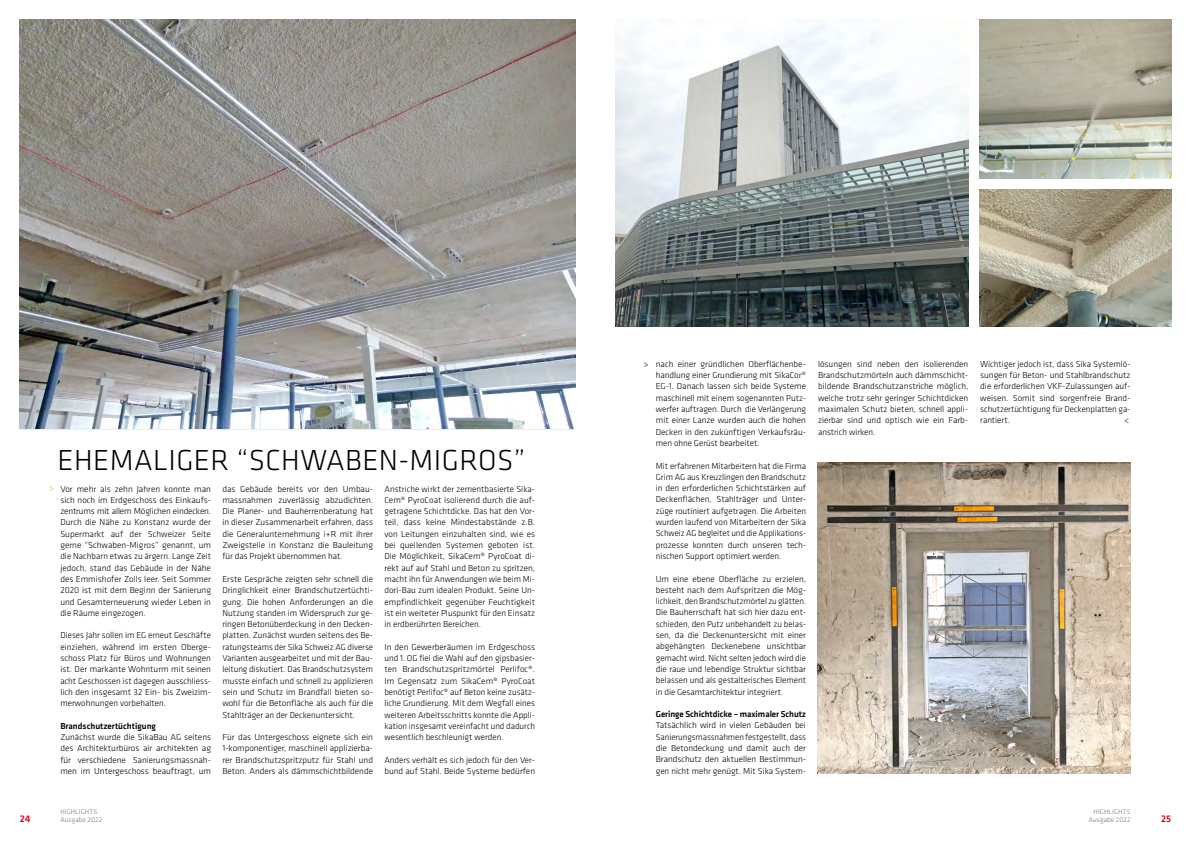
<style>
.page{position:relative;width:1191px;height:842px;background:#fff}
.page>*{position:absolute;margin:0;border:0;box-sizing:border-box;transform-origin:0 0}
.t1{font:300 30px "Klavika";letter-spacing:.015em;color:#000}
.t2{font:500 10px "Klavika";color:#e2001a}
.t3{font:300 9px/11.3px "Klavika";letter-spacing:-.005em;color:#000;text-align:justify}
.t4{font:500 9px "Klavika";letter-spacing:-.005em;color:#000}
.t5{font:300 9px "Klavika";color:#f8ae00}
.t6{font:300 7px/8.4px "Klavika";letter-spacing:.02em;color:#707172;text-align:right}
</style>
<div class="page">
<img style="left:20px;top:20px;width:555px;height:409px">
<img style="left:818px;top:462px;width:312px;height:312px">
<img style="left:615px;top:20px;width:353px;height:306px">
<img style="left:980px;top:20px;width:191px;height:159px">
<img style="left:980px;top:190px;width:191px;height:136px">
<h1 class="t1" style="left:58px;top:442px;width:469px">EHEMALIGER “SCHWABEN-MIGROS”</h1>
<p class="t3" style="left:60px;top:483px;width:152px">Vor mehr als zehn Jahren konnte man sich noch im Erdgeschoss des Einkaufs&shy;zentrums mit allem Möglichen eindecken.<br>Durch die Nähe zu Konstanz wurde der Supermarkt auf der Schweizer Seite gerne “Schwaben-Migros” genannt, um die Nachbarn etwas zu ärgern. Lange Zeit jedoch, stand das Gebäude in der Nähe des Emmishofer Zolls leer. Seit Sommer 2020 ist mit dem Beginn der Sanierung und Gesamterneuerung wieder Leben in die Räume eingezogen.</p>
<p class="t3" style="left:60px;top:630px;width:152px">Dieses Jahr sollen im EG erneut Geschäfte einziehen, während im ersten Oberge&shy;schoss Platz für Büros und Wohnungen ist. Der markante Wohnturm mit seinen acht Geschossen ist dagegen ausschliess&shy;lich den insgesamt 32 Ein- bis Zweizim&shy;merwohnungen vorbehalten.</p>
<p class="t4" style="left:60px;top:720px;width:97px">Brandschutzertüchtigung</p>
<p class="t3" style="left:60px;top:731px;width:152px">Zunächst wurde die SikaBau AG seitens des Architekturbüros air architekten ag für verschiedene Sanierungsmassnah&shy;men im Untergeschoss beauftragt, um</p>
<p class="t5" style="left:49px;top:483px;width:6px">&gt;</p>
<p class="t3" style="left:222px;top:483px;width:152px">das Gebäude bereits vor den Umbau&shy;massnahmen zuverlässig abzudichten.<br>Die Planer- und Bauherrenberatung hat in dieser Zusammenarbeit erfahren, dass die Generalunternehmung i+R mit ihrer Zweigstelle in Konstanz die Bauleitung für das Projekt übernommen hat.</p>
<p class="t3" style="left:222px;top:573px;width:152px">Erste Gespräche zeigten sehr schnell die Dringlichkeit einer Brandschutzertüchti&shy;gung. Die hohen Anforderungen an die Nutzung standen im Widerspruch zur ge&shy;ringen Betonüberdeckung in den Decken&shy;platten. Zunächst wurden seitens des Be&shy;ratungsteams der Sika Schweiz AG diverse Varianten ausgearbeitet und mit der Bau&shy;leitung diskutiert. Das Brandschutzsystem musste einfach und schnell zu applizieren sein und Schutz im Brandfall bieten so&shy;wohl für die Betonfläche als auch für die Stahlträger an der Deckenuntersicht.</p>
<p class="t3" style="left:222px;top:731px;width:152px">Für das Untergeschoss eignete sich ein 1-komponentiger, maschinell applizierba&shy;rer Brandschutzspritzputz für Stahl und Beton. Anders als dämmschichtbildende</p>
<p class="t3" style="left:384px;top:483px;width:152px">Anstriche wirkt der zementbasierte Sika-Cem® PyroCoat isolierend durch die auf&shy;getragene Schichtdicke. Das hat den Vor&shy;teil, dass keine Mindestabstände z.B. von Leitungen einzuhalten sind, wie es bei quellenden Systemen geboten ist.<br>Die Möglichkeit, SikaCem® PyroCoat di&shy;rekt auf auf Stahl und Beton zu spritzen, macht ihn für Anwendungen wie beim Mi&shy;dori-Bau zum idealen Produkt. Seine Un&shy;empfindlichkeit gegenüber Feuchtigkeit ist ein weiteter Pluspunkt für den Einsatz in erdberührten Bereichen.</p>
<p class="t3" style="left:384px;top:641px;width:152px">In den Gewerberäumen im Erdgeschoss und 1. OG fiel die Wahl auf den gipsbasier&shy;ten Brandschutzspritzmörtel Perlifoc®.<br>Im Gegensatz zum SikaCem® PyroCoat benötigt Perlifoc® auf Beton keine zusätz&shy;liche Grundierung. Mit dem Wegfall eines weiteren Arbeitsschritts konnte die Appli&shy;kation insgesamt vereinfacht und dadurch wesentlich beschleunigt werden.</p>
<p class="t3" style="left:384px;top:754px;width:152px">Anders verhält es sich jedoch für den Ver&shy;bund auf Stahl. Beide Systeme bedürfen</p>
<p class="t3" style="left:643px;top:358px;width:6px">&gt;</p>
<p class="t3" style="left:656px;top:358px;width:152px">nach einer gründlichen Oberflächenbe&shy;handlung einer Grundierung mit SikaCor® EG-1. Danach lassen sich beide Systeme maschinell mit einem sogenannten Putz&shy;werfer auftragen. Durch die Verlängerung mit einer Lanze wurden auch die hohen Decken in den zukünftigen Verkaufsräu&shy;men ohne Gerüst bearbeitet.</p>
<p class="t3" style="left:656px;top:460px;width:152px">Mit erfahrenen Mitarbeitern hat die Firma Grim AG aus Kreuzlingen den Brandschutz in den erforderlichen Schichtstärken auf Deckenflächen, Stahlträger und Unter&shy;züge routiniert aufgetragen. Die Arbeiten wurden laufend von Mitarbeitern der Sika Schweiz AG begleitet und die Applikations&shy;prozesse konnten durch unseren tech&shy;nischen Support optimiert werden.</p>
<p class="t3" style="left:656px;top:573px;width:152px">Um eine ebene Oberfläche zu erzielen, besteht nach dem Aufspritzen die Mög&shy;lichkeit, den Brandschutzmörtel zu glätten.<br>Die Bauherrschaft hat sich hier dazu ent&shy;schieden, den Putz unbehandelt zu belas&shy;sen, da die Deckenuntersicht mit einer abgehängten Deckenebene unsichtbar gemacht wird. Nicht selten jedoch wird die die raue und lebendige Struktur sichtbar belassen und als gestalterisches Element in die Gesamtarchitektur integriert.</p>
<p class="t4" style="left:656px;top:708px;width:152px">Geringe Schichtdicke – maximaler Schutz</p>
<p class="t3" style="left:656px;top:720px;width:152px">Tatsächlich wird in vielen Gebäuden bei Sanierungsmassnahmen festgestellt, dass die Betondeckung und damit auch der Brandschutz den aktuellen Bestimmun&shy;gen nicht mehr genügt. Mit Sika System-</p>
<p class="t3" style="left:818px;top:358px;width:152px">lösungen sind neben den isolierenden Brandschutzmörteln auch dämmschicht&shy;bildende Brandschutzanstriche möglich, welche trotz sehr geringer Schichtdicken maximalen Schutz bieten, schnell appli&shy;zierbar sind und optisch wie ein Farb&shy;anstrich wirken.</p>
<p class="t3" style="left:980px;top:358px;width:152px">Wichtiger jedoch ist, dass Sika Systemlö&shy;sungen für Beton- und Stahlbrandschutz die erforderlichen VKF-Zulassungen auf&shy;weisen. Somit sind sorgenfreie Brand&shy;schutzertüchtigung für Deckenplatten ga&shy;rantiert.</p>
<p class="t3" style="left:1124px;top:415px;width:6px">&lt;</p>
<p class="t6" style="left:60px;top:807px;width:38px">HIGHLIGHTS</p>
<p class="t6" style="left:1088px;top:807px;width:43px">HIGHLIGHTS<br>Ausgabe 2022</p>
<p class="t2" style="left:20px;top:812px;width:12px">24</p>
<p class="t6" style="left:60px;top:815px;width:43px">Ausgabe 2022</p>
<p class="t2" style="left:1161px;top:812px;width:12px">25</p>
</div>
